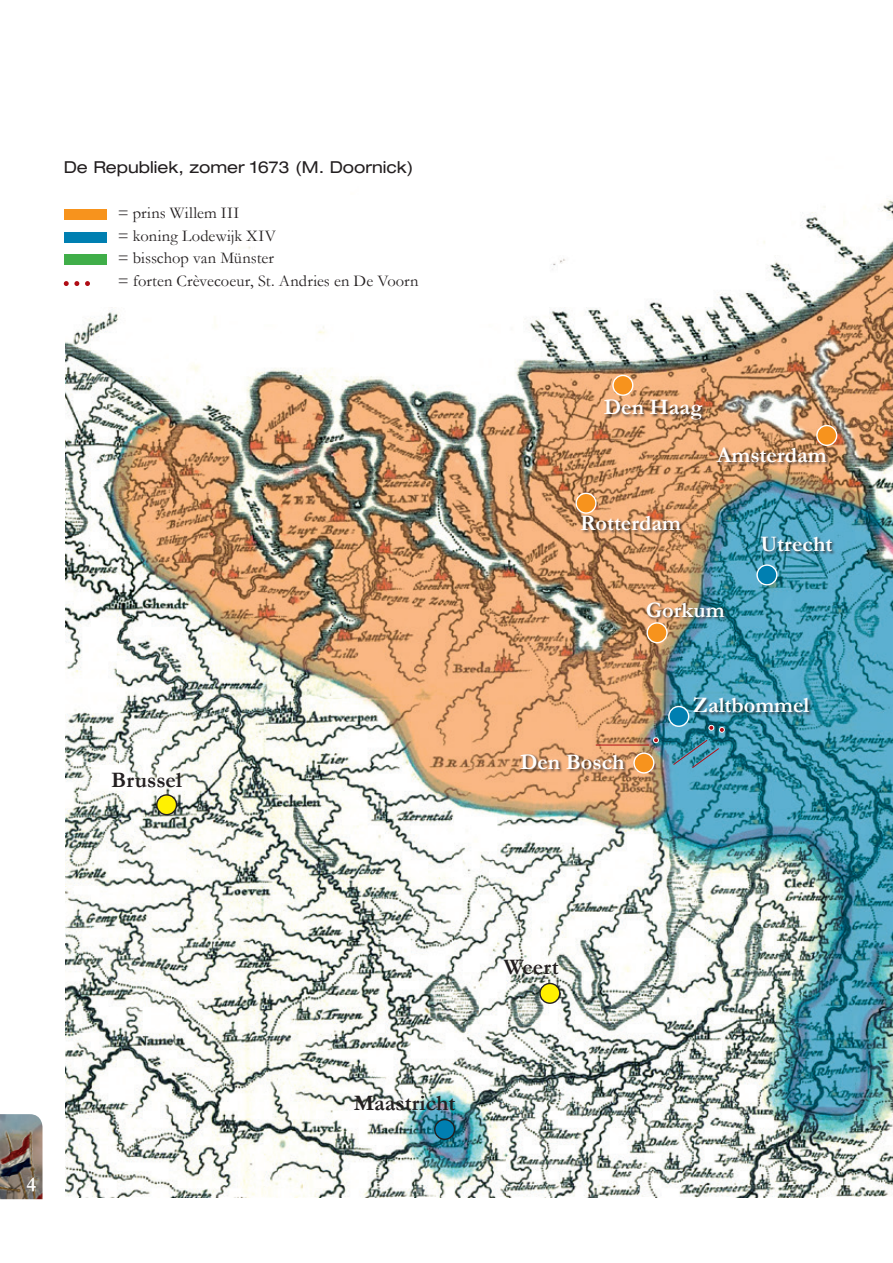
<style>
.page{position:relative;width:893px;height:1263px;background:#fff}
.page>*{position:absolute;margin:0;border:0;box-sizing:border-box;transform-origin:0 0}
.t1{font:700 22.35px "Garamond";color:#fff}
.t2{font:700 22.35px "Garamond";color:#231f20}
.t3{font:700 21px "Garamond";color:#fff}
.t4{font:16.5px/22.5px "Garamond";letter-spacing:.005em;color:#231f20}
.t5{font:expanded 16.5px "Helvetica Neue";color:#231f20}
</style>
<div class="page">
<img style="left:66px;top:200px;width:827px;height:998px">
<div style="left:716px;top:446px;width:114px;height:20px;background:#231f20;opacity:.75"></div>
<div style="left:580px;top:514px;width:104px;height:20px;background:#231f20;opacity:.75"></div>
<div style="left:520px;top:753px;width:108px;height:20px;background:#231f20;opacity:.75"></div>
<div style="left:646px;top:601px;width:82px;height:20px;background:#231f20;opacity:.75"></div>
<div style="left:760px;top:535px;width:76px;height:20px;background:#231f20;opacity:.75"></div>
<div style="left:693px;top:697px;width:120px;height:19px;background:#231f20;opacity:.75"></div>
<div style="left:817px;top:426px;width:20px;height:19px;background:#f7931d;border-radius:50%"></div>
<div style="left:816px;top:425px;width:21px;height:21px;border:1px solid #fff;border-radius:50%"></div>
<svg style="left:576px;top:493px;width:20px;height:20px"></svg>
<div style="left:575px;top:493px;width:22px;height:21px;border:1px solid #fff;border-radius:50%"></div>
<svg style="left:634px;top:753px;width:20px;height:20px"></svg>
<div style="left:633px;top:752px;width:21px;height:22px;border:1px solid #fff;border-radius:50%"></div>
<svg style="left:647px;top:623px;width:20px;height:20px"></svg>
<div style="left:646px;top:622px;width:22px;height:21px;border:1px solid #fff;border-radius:50%"></div>
<div style="left:757px;top:565px;width:20px;height:20px;background:#007fb1;border-radius:50%"></div>
<div style="left:756px;top:564px;width:21px;height:21px;border:1px solid #fff;border-radius:50%"></div>
<div style="left:669px;top:706px;width:20px;height:20px;background:#007fb1;border-radius:50%"></div>
<div style="left:668px;top:706px;width:21px;height:21px;border:1px solid #fff;border-radius:50%"></div>
<div style="left:435px;top:1119px;width:19px;height:20px;background:#007fb1;border-radius:50%"></div>
<div style="left:434px;top:1119px;width:21px;height:21px;border:1px solid #231f20;border-radius:50%"></div>
<div style="left:540px;top:983px;width:20px;height:20px;background:#fff101;border-radius:50%"></div>
<div style="left:539px;top:983px;width:21px;height:21px;border:1px solid #231f20;border-radius:50%"></div>
<div style="left:157px;top:795px;width:20px;height:20px;background:#fff101;border-radius:50%"></div>
<div style="left:156px;top:794px;width:21px;height:21px;border:1px solid #231f20;border-radius:50%"></div>
<hr style="left:596px;top:745px;width:53px;height:1px;background:#b00d15">
<svg style="left:708px;top:725px;width:17px;height:8px"></svg>
<svg style="left:672px;top:739px;width:48px;height:30px"></svg>
<div style="left:613px;top:375px;width:20px;height:20px;background:#f7931d;border-radius:50%"></div>
<div style="left:612px;top:375px;width:21px;height:21px;border:1px solid #fff;border-radius:50%"></div>
<div style="left:604px;top:399px;width:103px;height:24px;background:#231f20;opacity:.75"></div>
<svg style="left:653px;top:737px;width:6px;height:6px"></svg>
<div style="left:64px;top:209px;width:42px;height:11px;background:#f7931d"></div>
<div style="left:64px;top:232px;width:42px;height:11px;background:#007fb1"></div>
<div style="left:64px;top:254px;width:42px;height:11px;background:#40ae49"></div>
<svg style="left:64px;top:281px;width:15px;height:5px"></svg>
<svg style="left:85px;top:281px;width:5px;height:5px"></svg>
<img style="left:0;top:1114px;width:43px;height:85px">
<p class="t5" style="left:64px;top:157px;width:351px">De Republiek, zomer 1673 (M. Doornick)</p>
<p class="t4" style="left:118px;top:202px;width:302px">= prins Willem III<br>= koning Lodewijk XIV<br>= bisschop van Münster<br>= forten Crèvecoeur, St. Andries en De Voorn</p>
<h1 class="t2" style="left:111px;top:767px;width:72px">Brussel</h1>
<h1 class="t1" style="left:604px;top:394px;width:100px">Den Haag</h1>
<h1 class="t1" style="left:717px;top:441px;width:111px">Amsterdam</h1>
<h1 class="t1" style="left:580px;top:509px;width:102px">Rotterdam</h1>
<h1 class="t1" style="left:760px;top:530px;width:73px">Utrecht</h1>
<h1 class="t1" style="left:646px;top:596px;width:80px">Gorkum</h1>
<h1 class="t1" style="left:520px;top:748px;width:106px">Den Bosch</h1>
<h1 class="t1" style="left:693px;top:692px;width:118px">Zaltbommel</h1>
<p class="t3" style="left:27px;top:1172px;width:11px">4</p>
<h1 class="t2" style="left:504px;top:953px;width:56px">Weert</h1>
<h1 class="t2" style="left:354px;top:1089px;width:103px">Maastricht</h1>
</div>
